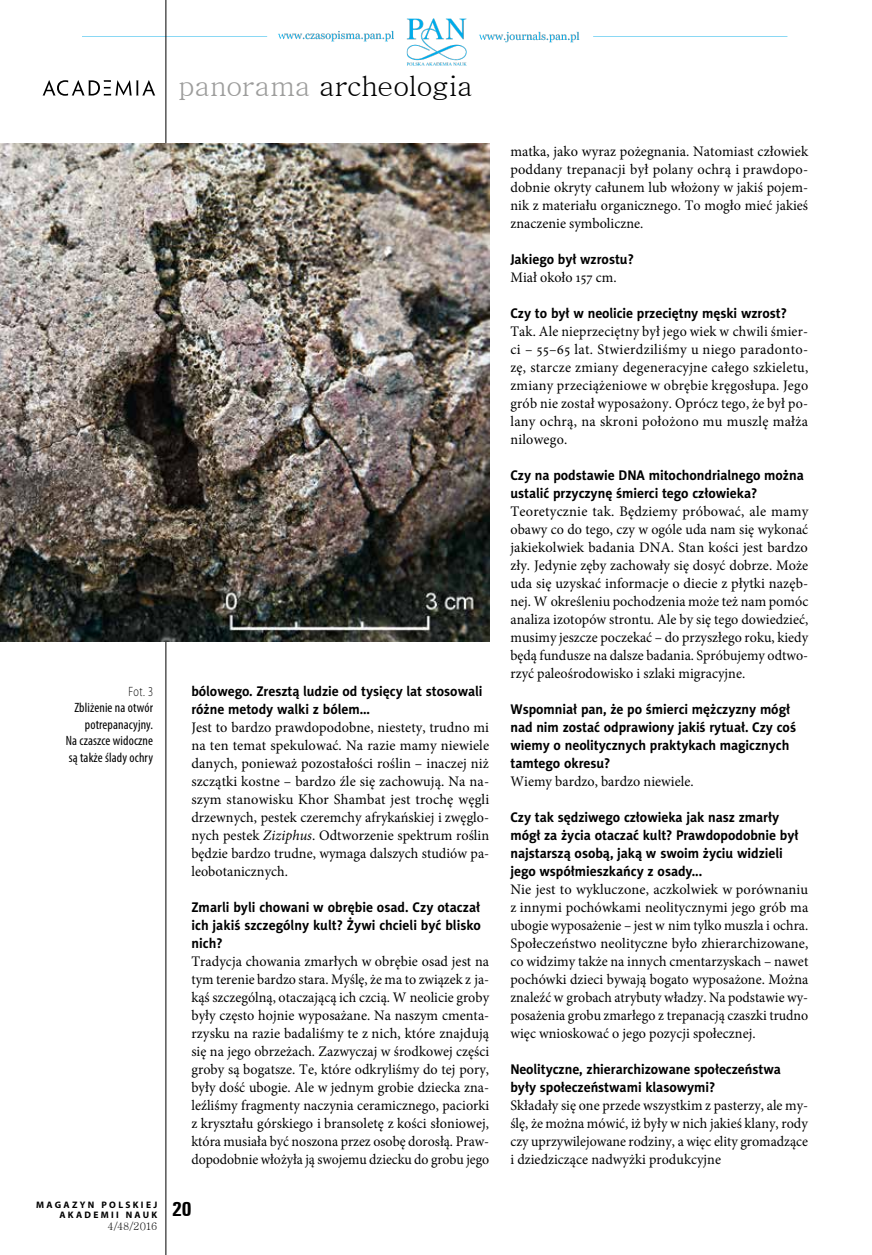
<style>
.page{position:relative;width:872px;height:1255px;background:#fff}
.page>*{position:absolute;margin:0;border:0;box-sizing:border-box;transform-origin:0 0}
.t1{font:28.5px "Batang";letter-spacing:-.015em;color:#000}
.t2{font:700 condensed 21px "Unitus TEE";color:#000}
.t3{font:14.55px/18px "Minion Pro";letter-spacing:.005em;color:#000;text-align:justify}
.t4{font:14.55px/18px "Minion Pro";letter-spacing:.005em;color:#000;text-align:justify;scale:.96 1}
.t5{font:700 14.1px/18px "Naomi Sans EFN";letter-spacing:-.005em;color:#000}
.t6{font:condensed 13.5px/16.5px "Myriad Pro";letter-spacing:.01em;color:#000;text-align:right}
.t7{font:300 13.5px "Myriad Pro";color:#000;scale:.76 1}
.t8{font:10.5px "Batang";letter-spacing:-.025em;color:#000}
.t9{font:700 9.45px/10.5px "Myriad Pro";letter-spacing:.245em;color:#000;text-align:right}
.s1{color:#9d9d9c}
.s2{font-style:italic}
</style>
<div class="page">
<img style="left:82px;top:15px;width:706px;height:54px">
<hr style="left:166px;top:0;width:1px;height:1254px;background:#000">
<img style="left:0;top:143px;width:489px;height:498px">
<svg style="left:43px;top:80px;width:112px;height:16px"></svg>
<h1 class="t1" style="left:179px;top:71px;width:295px"><span class="s1">panorama</span> archeologia</h1>
<p class="t7" style="left:128px;top:683px;width:34px">Fot. 3</p>
<p class="t6" style="left:66px;top:699px;width:89px">Zbliżenie na otwór potrepanacyjny.<br>Na czaszce widoczne są także ślady ochry</p>
<p class="t9" style="left:36px;top:1198px;width:123px">MAGAZYN POLSKIEJ<br>AKADEMII NAUK</p>
<p class="t8" style="left:107px;top:1221px;width:51px">4/48/2016</p>
<p class="t5" style="left:191px;top:682px;width:292px">bólowego. Zresztą ludzie od tysięcy lat stosowali różne metody walki z bólem...</p>
<p class="t3" style="left:191px;top:718px;width:299px">Jest to bardzo prawdopodobne, niestety, trudno mi na ten temat spekulować. Na razie mamy niewiele danych, ponieważ pozostałości roślin – inaczej niż szczątki kostne – bardzo źle się zachowują. Na na&shy;szym stanowisku Khor Shambat jest trochę węgli drzewnych, pestek czeremchy afrykańskiej i zwęglo&shy;nych pestek <span class="s2">Ziziphus</span>. Odtworzenie spektrum roślin będzie bardzo trudne, wymaga dalszych studiów pa&shy;leobotanicznych.</p>
<p class="t5" style="left:191px;top:898px;width:291px;text-align:justify">Zmarli byli chowani w obrębie osad. Czy otaczał ich jakiś szczególny kult? Żywi chcieli być blisko nich?</p>
<p class="t3" style="left:191px;top:952px;width:299px">Tradycja chowania zmarłych w obrębie osad jest na tym terenie bardzo stara. Myślę, że ma to związek z ja&shy;kąś szczególną, otaczającą ich czcią. W neolicie groby były często hojnie wyposażane. Na naszym cmenta&shy;rzysku na razie badaliśmy te z nich, które znajdują się na jego obrzeżach. Zazwyczaj w środkowej części groby są bogatsze. Te, które odkryliśmy do tej pory, były dość ubogie. Ale w jednym grobie dziecka zna&shy;leźliśmy fragmenty naczynia ceramicznego, paciorki z kryształu górskiego i bransoletę z kości słoniowej, która musiała być noszona przez osobę dorosłą. Praw&shy;dopodobnie włożyła ją swojemu dziecku do grobu jego</p>
<h2 class="t2" style="left:172px;top:1196px;width:21px">20</h2>
<p class="t3" style="left:510px;top:142px;width:299px">matka, jako wyraz pożegnania. Natomiast człowiek poddany trepanacji był polany ochrą i prawdopo&shy;dobnie okryty całunem lub włożony w jakiś pojem&shy;nik z materiału organicznego. To mogło mieć jakieś znaczenie symboliczne.</p>
<p class="t5" style="left:510px;top:250px;width:125px">Jakiego był wzrostu?</p>
<p class="t3" style="left:510px;top:268px;width:108px">Miał około 157 cm.</p>
<p class="t5" style="left:510px;top:304px;width:278px">Czy to był w neolicie przeciętny męski wzrost?</p>
<p class="t4" style="left:510px;top:322px;width:312px">Tak. Ale nieprzeciętny był jego wiek w chwili śmier&shy;ci – 55–65 lat. Stwierdziliśmy u niego paradonto&shy;zę, starcze zmiany degeneracyjne całego szkieletu, zmiany przeciążeniowe w obrębie kręgosłupa. Jego grób nie został wyposażony. Oprócz tego, że był po&shy;lany ochrą, na skroni położono mu muszlę małża nilowego.</p>
<p class="t5" style="left:510px;top:466px;width:295px">Czy na podstawie DNA mitochondrialnego można ustalić przyczynę śmierci tego człowieka?</p>
<p class="t3" style="left:510px;top:502px;width:299px">Teoretycznie tak. Będziemy próbować, ale mamy obawy co do tego, czy w ogóle uda nam się wykonać jakiekolwiek badania DNA. Stan kości jest bardzo zły. Jedynie zęby zachowały się dosyć dobrze. Może uda się uzyskać informacje o diecie z płytki nazęb&shy;nej. W określeniu pochodzenia może też nam pomóc analiza izotopów strontu. Ale by się tego dowiedzieć, musimy jeszcze poczekać – do przyszłego roku, kiedy będą fundusze na dalsze badania. Spróbujemy odtwo&shy;rzyć paleośrodowisko i szlaki migracyjne.</p>
<p class="t5" style="left:510px;top:700px;width:287px">Wspomniał pan, że po śmierci mężczyzny mógł nad nim zostać odprawiony jakiś rytuał. Czy coś wiemy o neolitycznych praktykach magicznych tamtego okresu?</p>
<p class="t3" style="left:510px;top:772px;width:185px">Wiemy bardzo, bardzo niewiele.</p>
<p class="t5" style="left:510px;top:808px;width:290px">Czy tak sędziwego człowieka jak nasz zmarły mógł za życia otaczać kult? Prawdopodobnie był najstarszą osobą, jaką w swoim życiu widzieli jego współmieszkańcy z osady...</p>
<p class="t3" style="left:510px;top:880px;width:299px">Nie jest to wykluczone, aczkolwiek w porównaniu z innymi pochówkami neolitycznymi jego grób ma ubogie wyposażenie – jest w nim tylko muszla i ochra.<br>Społeczeństwo neolityczne było zhierarchizowane, co widzimy także na innych cmentarzyskach – nawet pochówki dzieci bywają bogato wyposażone. Można znaleźć w grobach atrybuty władzy. Na podstawie wy&shy;posażenia grobu zmarłego z trepanacją czaszki trudno więc wnioskować o jego pozycji społecznej.</p>
<p class="t5" style="left:510px;top:1060px;width:272px">Neolityczne, zhierarchizowane społeczeństwa były społeczeństwami klasowymi?</p>
<p class="t3" style="left:510px;top:1096px;width:299px">Składały się one przede wszystkim z pasterzy, ale my&shy;ślę, że można mówić, iż były w nich jakieś klany, rody czy uprzywilejowane rodziny, a więc elity gromadzące i dziedziczące nadwyżki produkcyjne</p>
</div>
